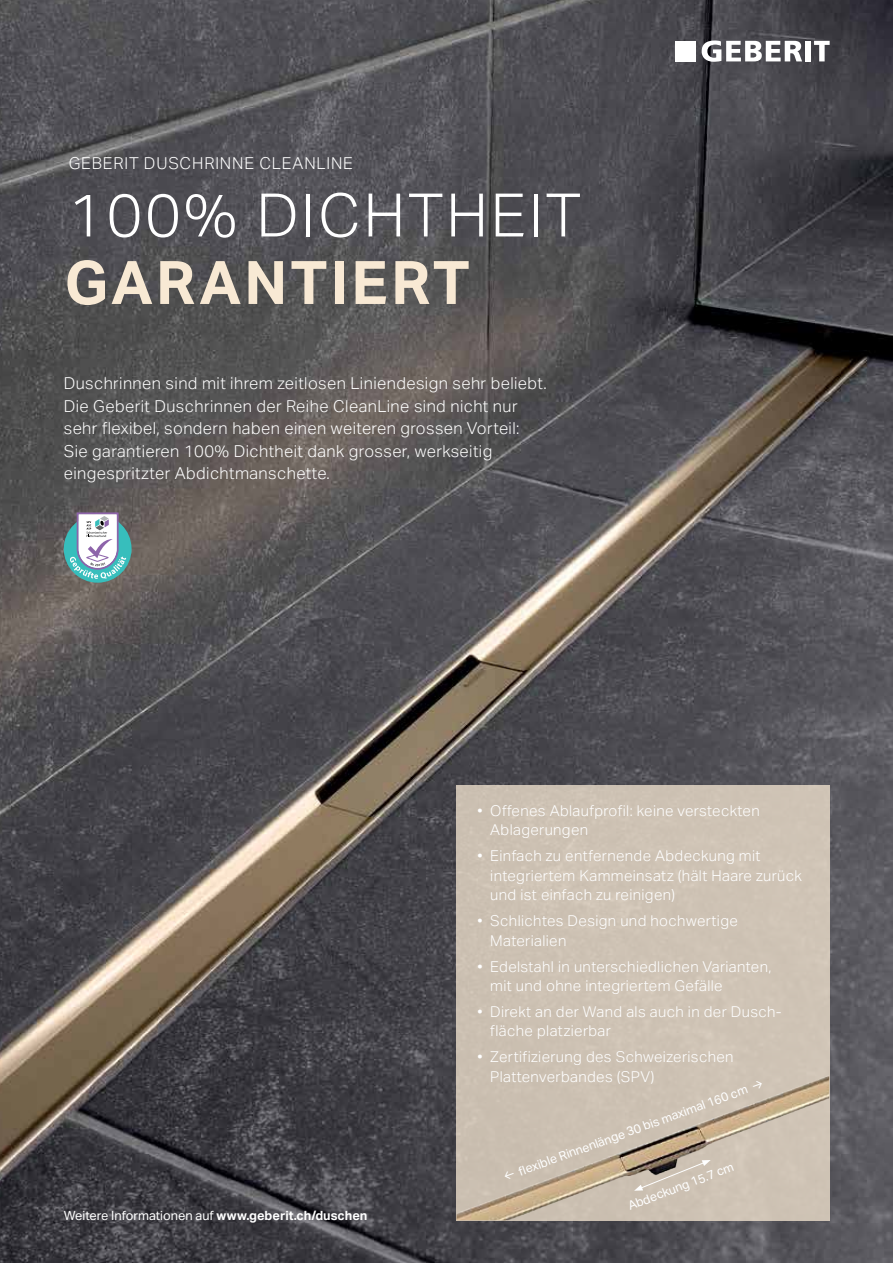
<style>
.page{position:relative;width:893px;height:1263px;background:#fff}
.page>*{position:absolute;margin:0;border:0;box-sizing:border-box;transform-origin:0 0}
.t1{font:300 60px "Aktiv Grotesk Geberit";letter-spacing:.05em;color:#fff}
.t2{font:700 60px "Aktiv Grotesk Geberit";letter-spacing:.05em;color:#f8e9d4}
.t3{font:300 16.5px/22.5px "Aktiv Grotesk Geberit";letter-spacing:.025em;color:#fff}
.t4{font:300 16.5px "Aktiv Grotesk Geberit";letter-spacing:.05em;color:#fff}
.t5{font:300 15px/19.5px "Aktiv Grotesk Geberit";letter-spacing:.025em;color:#fff}
.t6{font:12.75px "Aktiv Grotesk Geberit";color:#fff}
.t7{font:12.3px "Aktiv Grotesk Geberit";color:#fff}
.s1{font-weight:700}
</style>
<div class="page">
<img style="left:0;top:0;width:893px;height:1263px">
<div style="left:64px;top:515px;width:68px;height:68px;background:#37bebc;border-radius:50%"></div>
<svg style="left:70px;top:512px;width:56px;height:67px"></svg>
<div style="left:456px;top:785px;width:373px;height:435px;background:#cec2b4"></div>
<img style="left:457px;top:1076px;width:372px;height:144px">
<svg style="left:634px;top:1160px;width:77px;height:31px"></svg>
<svg style="left:702px;top:41px;width:100px;height:21px"></svg>
<div style="left:805px;top:41px;width:6px;height:20px;background:#fff"></div>
<svg style="left:814px;top:41px;width:16px;height:20px"></svg>
<div style="left:675px;top:41px;width:21px;height:20px;background:#fff"></div>
<p class="t4" style="left:69px;top:154px;width:286px">GEBERIT DUSCHRINNE CLEANLINE</p>
<h1 class="t1" style="left:68px;top:181px;width:514px">100% DICHTHEIT</h1>
<h1 class="t2" style="left:64px;top:245px;width:407px">GARANTIERT</h1>
<p class="t3" style="left:64px;top:372px;width:484px">Duschrinnen sind mit ihrem zeitlosen Liniendesign sehr beliebt.<br>Die Geberit Duschrinnen der Reihe CleanLine sind nicht nur sehr flexibel, sondern haben einen weiteren grossen Vorteil:<br>Sie garantieren 100% Dichtheit dank grosser, werkseitig eingespritzter Abdichtmanschette.</p>
<p class="t6" style="left:64px;top:1208px;width:305px">Weitere Informationen auf <span class="s1">www.geberit.ch/duschen</span></p>
<p class="t5" style="left:490px;top:801px;width:271px;text-indent:-13px">• Offenes Ablaufprofil: keine versteckten<br>Ablagerungen</p>
<p class="t5" style="left:490px;top:846px;width:313px;text-indent:-13px">• Einfach zu entfernende Abdeckung mit integriertem Kammeinsatz (hält Haare zurück und ist einfach zu reinigen)</p>
<p class="t5" style="left:490px;top:911px;width:249px;text-indent:-13px">• Schlichtes Design und hochwertige<br>Materialien</p>
<p class="t5" style="left:490px;top:956px;width:283px;text-indent:-13px">• Edelstahl in unterschiedlichen Varianten, mit und ohne integriertem Gefälle</p>
<p class="t5" style="left:490px;top:1002px;width:293px;text-indent:-13px">• Direkt an der Wand als auch in der Dusch&shy;fläche platzierbar</p>
<p class="t5" style="left:490px;top:1047px;width:245px;text-indent:-13px">• Zertifizierung des Schweizerischen<br>Plattenverbandes (SPV)</p>
<p class="t7" style="left:502px;top:1170px;width:276px;rotate:-20deg">← fl exible Rinnenlänge 30 bis maximal 160 cm →</p>
<p class="t7" style="left:626px;top:1199px;width:114px;rotate:-21deg">Abdeckung 15.7 cm</p>
</div>
